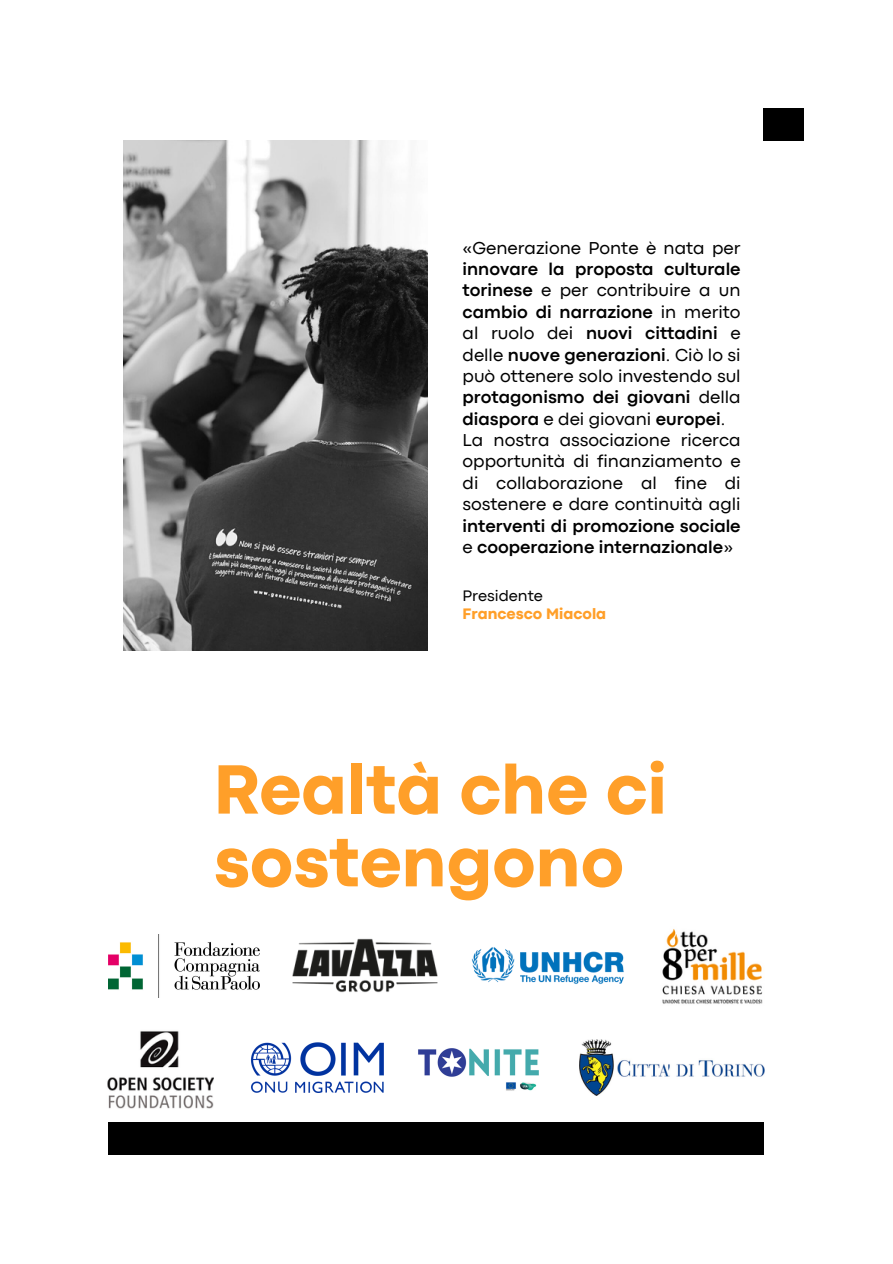
<style>
.page{position:relative;width:893px;height:1264px;background:#fff}
.page>*{position:absolute;margin:0;border:0;box-sizing:border-box;transform-origin:0 0}
.t1{font:800 72.75px/72.8px "Codec Pro";color:#ff9f29}
.t2{font:18px/21.3px "Codec Pro";color:#000;text-align:justify}
.t3{font:800 15.9px "Codec Pro";color:#ff9f29}
.t4{font:15.9px "Codec Pro";color:#000}
.s1{font-weight:700}
</style>
<div class="page">
<div style="left:763px;top:108px;width:41px;height:32px;background:#000"></div>
<div style="left:109px;top:1122px;width:654px;height:32px;background:#000"></div>
<img style="left:124px;top:140px;width:303px;height:510px">
<img style="left:109px;top:934px;width:150px;height:63px">
<img style="left:292px;top:938px;width:145px;height:55px">
<img style="left:107px;top:1031px;width:106px;height:78px">
<img style="left:471px;top:947px;width:153px;height:37px">
<img style="left:662px;top:929px;width:101px;height:75px">
<img style="left:251px;top:1042px;width:133px;height:50px">
<img style="left:418px;top:1048px;width:121px;height:43px">
<img style="left:580px;top:1039px;width:184px;height:56px">
<p class="t2" style="left:462px;top:238px;width:280px">«Generazione Ponte è nata per <span class="s1">innovare la proposta culturale torinese</span> e per contribuire a un <span class="s1">cambio di narrazione</span> in merito al ruolo dei <span class="s1">nuovi cittadini</span> e delle <span class="s1">nuove generazioni</span>. Ciò lo si può ottenere solo investendo sul <span class="s1">protagonismo dei giovani</span> della <span class="s1">diaspora</span> e dei giovani <span class="s1">europei</span>.</p>
<p class="t2" style="left:462px;top:431px;width:279px">La nostra associazione ricerca opportunità di finanziamento e di collaborazione al fine di sostenere e dare continuità agli <span class="s1">interventi di promozione sociale </span>e <span class="s1">cooperazione internazionale</span>»</p>
<p class="t4" style="left:462px;top:589px;width:82px">Presidente</p>
<p class="t3" style="left:462px;top:608px;width:145px">Francesco Miacola</p>
<p class="t1" style="left:213px;top:758px;width:454px">Realtà che ci sostengono</p>
</div>
